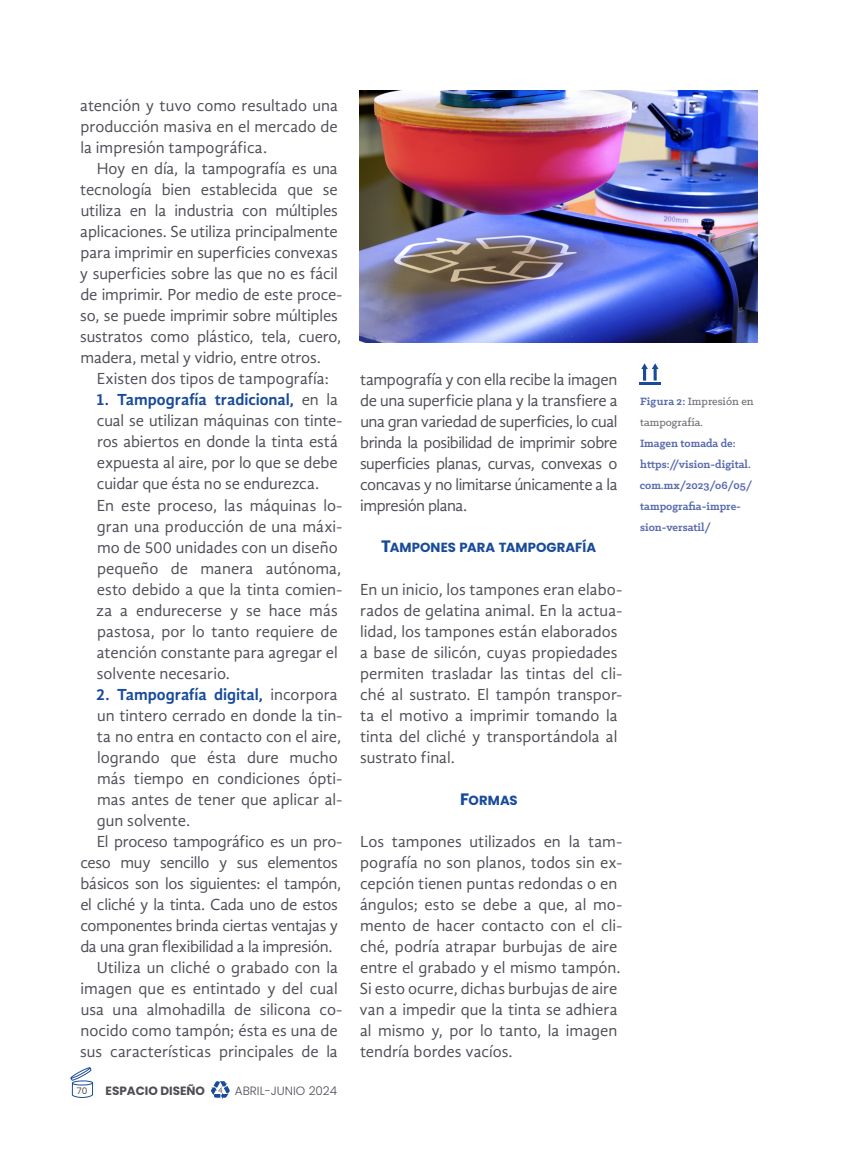
<style>
.page{position:relative;width:851px;height:1149px;background:#fff}
.page>*{position:absolute;margin:0;border:0;box-sizing:border-box;transform-origin:0 0}
.t1{font:16.5px/21px "Gandhi Sans";letter-spacing:-.005em;color:#4d4e56}
.t2{font:700 16.5px "Gandhi Sans";letter-spacing:-.005em;color:#194b9b}
.t3{font:13.2px "Poppins Bold SC800";letter-spacing:.005em;color:#194b9b}
.t4{font:700 12px/21px "Klinic Slab";color:#586baf}
.t5{font:500 12px/21px "Klinic Slab";color:#6e6e75}
.t6{font:300 12px "Poppins";color:#4d4e56}
.t7{font:700 12px "Poppins";color:#4d4e56}
.t8{font:9px "Poppins";color:#4d4e56}
.s1{font-weight:700;color:#194b9b}
.s2{font-weight:400;color:#4d4e56}
.s3{font-size:16.5px}
.s4{font-weight:700;color:#586baf}
</style>
<div class="page">
<svg style="left:70px;top:1067px;width:23px;height:30px"></svg>
<svg style="left:211px;top:1081px;width:18px;height:17px"></svg>
<svg style="left:641px;top:363px;width:17px;height:17px"></svg>
<hr style="left:639px;top:382px;width:21px;height:2px;background:#194b9b">
<img style="left:359px;top:90px;width:398px;height:252px">
<p class="t1" style="left:80px;top:95px;width:259px;text-align:justify">atención y tuvo como resultado una producción masiva en el mercado de la impresión tampográfica.</p>
<p class="t1" style="left:80px;top:158px;width:264px;text-indent:17px">Hoy en día, la tampografía es una tecnología bien establecida que se utiliza en la industria con múltiples aplicaciones. Se utiliza principalmente para imprimir en superficies convexas y superficies sobre las que no es fácil de imprimir. Por medio de este proce&shy;so, se puede imprimir sobre múltiples sustratos como plástico, tela, cuero, madera, metal y vidrio, entre otros.</p>
<p class="t1" style="left:97px;top:368px;width:234px">Existen dos tipos de tampografía:</p>
<p class="t1" style="left:96px;top:389px;width:248px"><span class="s1">1. Tampografía tradicional,</span> en la cual se utilizan máquinas con tinte&shy;ros abiertos en donde la tinta está expuesta al aire, por lo que se debe cuidar que ésta no se endurezca.<br>En este proceso, las máquinas lo&shy;gran una producción de una máxi&shy;mo de 500 unidades con un diseño pequeño de manera autónoma, esto debido a que la tinta comien&shy;za a endurecerse y se hace más pastosa, por lo tanto requiere de atención constante para agregar el solvente necesario.</p>
<p class="t2" style="left:96px;top:684px;width:243px">2. Tampografía digital, <span class="s2">incorpora</span></p>
<p class="t1" style="left:97px;top:704px;width:247px">un tintero cerrado en donde la tin-</p>
<p class="t1" style="left:97px;top:725px;width:246px">ta no entra en contacto con el aire,</p>
<p class="t1" style="left:97px;top:746px;width:242px">logrando que ésta dure mucho</p>
<p class="t1" style="left:97px;top:767px;width:247px">más tiempo en condiciones ópti-</p>
<p class="t1" style="left:97px;top:788px;width:247px">mas antes de tener que aplicar al-</p>
<p class="t1" style="left:97px;top:809px;width:95px">gun solvente.</p>
<p class="t1" style="left:97px;top:830px;width:247px">El proceso tampográfico es un pro-</p>
<p class="t1" style="left:80px;top:851px;width:259px">ceso muy sencillo y sus elementos</p>
<p class="t1" style="left:80px;top:872px;width:262px">básicos son los siguientes: el tampón,</p>
<p class="t1" style="left:80px;top:893px;width:259px">el cliché y la tinta. Cada uno de estos</p>
<p class="t1" style="left:80px;top:914px;width:259px">componentes brinda ciertas ventajas y</p>
<p class="t1" style="left:80px;top:935px;width:254px">da una gran flexibilidad a la impresión.</p>
<p class="t1" style="left:97px;top:956px;width:243px">Utiliza un cliché o grabado con la</p>
<p class="t1" style="left:81px;top:977px;width:258px">imagen que es entintado y del cual</p>
<p class="t1" style="left:81px;top:998px;width:263px">usa una almohadilla de silicona co-</p>
<p class="t1" style="left:80px;top:1019px;width:259px">nocido como tampón; ésta es una de</p>
<p class="t1" style="left:80px;top:1040px;width:259px">sus características principales de la</p>
<p class="t8" style="left:77px;top:1085px;width:12px">70</p>
<p class="t7" style="left:106px;top:1083px;width:101px">ESPACIO DISEÑO</p>
<p class="t6" style="left:235px;top:1083px;width:104px">ABRIL-JUNIO 2024</p>
<p class="t1" style="left:360px;top:368px;width:259px;text-align:justify">tampografía y con ella recibe la imagen de una superficie plana y la transfiere a una gran variedad de superficies, lo cual brinda la posibilidad de imprimir sobre superficies planas, curvas, convexas o concavas y no limitarse únicamente a la impresión plana.</p>
<p class="t3" style="left:381px;top:540px;width:216px"><span class="s3">T</span>AMPONES PARA TAMPOGRAFÍA</p>
<p class="t1" style="left:360px;top:578px;width:263px">En un inicio, los tampones eran elabo&shy;rados de gelatina animal. En la actua&shy;lidad, los tampones están elaborados a base de silicón, cuyas propiedades permiten trasladar las tintas del cli&shy;ché al sustrato. El tampón transpor&shy;ta el motivo a imprimir tomando la tinta del cliché y transportándola al sustrato final.</p>
<p class="t3" style="left:460px;top:792px;width:59px"><span class="s3">F</span>ORMAS</p>
<p class="t1" style="left:359px;top:830px;width:264px">Los tampones utilizados en la tam&shy;pografía no son planos, todos sin ex&shy;cepción tienen puntas redondas o en ángulos; esto se debe a que, al mo&shy;mento de hacer contacto con el cli&shy;ché, podría atrapar burbujas de aire entre el grabado y el mismo tampón.<br>Si esto ocurre, dichas burbujas de aire van a impedir que la tinta se adhiera al mismo y, por lo tanto, la imagen tendría bordes vacíos.</p>
<p class="t5" style="left:640px;top:390px;width:115px"><span class="s4">Figura 2:</span> Impresión en tampografía.</p>
<p class="t4" style="left:640px;top:432px;width:114px">Imagen tomada de: https://vision-digital. com.mx/2023/o6/05/ tampografia-impre&shy;sion-versatil/</p>
</div>
